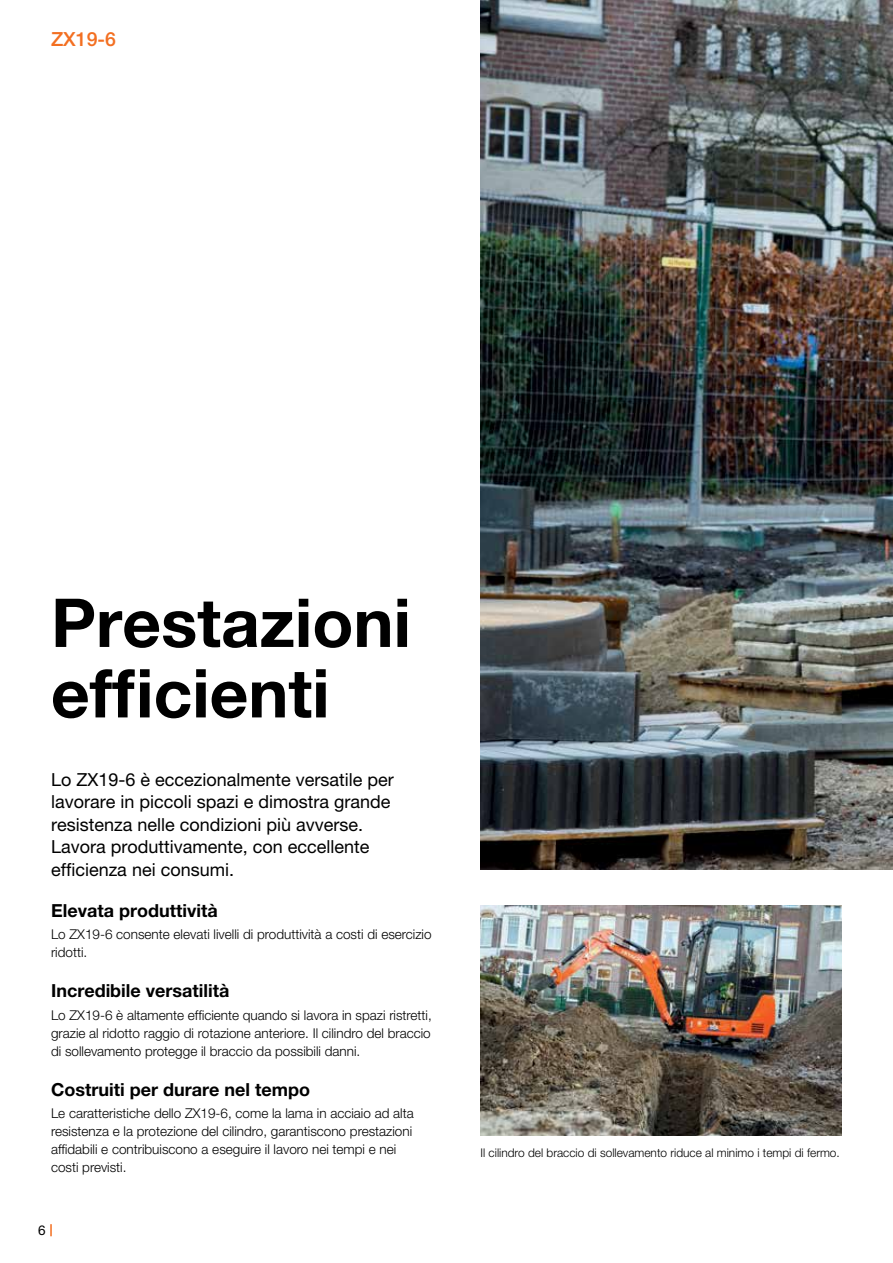
<style>
.page{position:relative;width:893px;height:1263px;background:#fff}
.page>*{position:absolute;margin:0;border:0;box-sizing:border-box;transform-origin:0 0}
.t1{font:700 67.5px/70.5px "Helvetica Neue LT Pro";color:#000}
.t2{font:500 19.5px "Helvetica Neue LT Pro";color:#f36f21}
.t3{font:18px/22.5px "Helvetica Neue LT Pro";color:#000}
.t4{font:700 18px "Helvetica Neue LT Pro";color:#000}
.t5{font:300 13.5px/18px "Helvetica Neue LT Pro";color:#000}
.t6{font:13.5px "Helvetica Neue LT Pro";color:#000}
.t7{font:300 12px "Helvetica Neue LT Pro";color:#000}
</style>
<div class="page">
<svg style="left:50px;top:1224px;width:2px;height:12px"></svg>
<img style="left:480px;top:0;width:413px;height:870px">
<img style="left:480px;top:906px;width:362px;height:229px">
<h2 class="t2" style="left:51px;top:27px;width:67px">ZX19-6</h2>
<h1 class="t1" style="left:51px;top:586px;width:361px">Prestazioni efficienti</h1>
<h3 class="t3" style="left:51px;top:768px;width:344px">Lo ZX19-6 è eccezionalmente versatile per lavorare in piccoli spazi e dimostra grande resistenza nelle condizioni più avverse.<br>Lavora produttivamente, con eccellente efficienza nei consumi.</h3>
<h3 class="t4" style="left:51px;top:899px;width:168px">Elevata produttività</h3>
<p class="t5" style="left:51px;top:925px;width:382px">Lo ZX19-6 consente elevati livelli di produttività a costi di esercizio ridotti.</p>
<h3 class="t4" style="left:51px;top:980px;width:180px">Incredibile versatilità</h3>
<p class="t5" style="left:51px;top:1005px;width:382px;text-align:justify">Lo ZX19-6 è altamente efficiente quando si lavora in spazi ristretti, grazie al ridotto raggio di rotazione anteriore. Il cilindro del braccio di sollevamento protegge il braccio da possibili danni.</p>
<h3 class="t4" style="left:51px;top:1078px;width:260px">Costruiti per durare nel tempo</h3>
<p class="t5" style="left:51px;top:1104px;width:364px">Le caratteristiche dello ZX19-6, come la lama in acciaio ad alta resistenza e la protezione del cilindro, garantiscono prestazioni affidabili e contribuiscono a eseguire il lavoro nei tempi e nei costi previsti.</p>
<p class="t6" style="left:38px;top:1222px;width:9px">6</p>
<p class="t7" style="left:480px;top:1145px;width:361px">Il cilindro del braccio di sollevamento riduce al minimo i tempi di fermo.</p>
</div>
